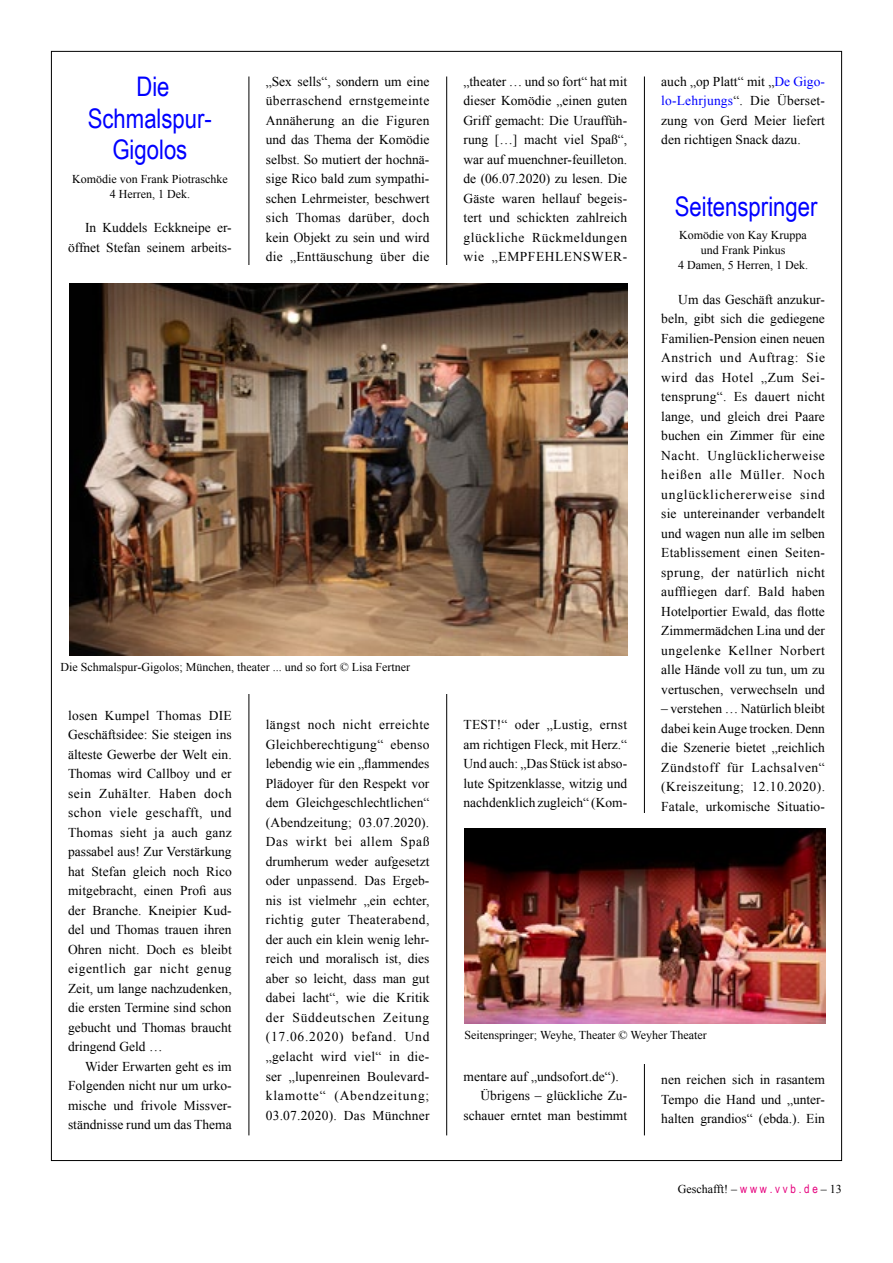
<style>
.page{position:relative;width:893px;height:1263px;background:#fff}
.page>*{position:absolute;margin:0;border:0;box-sizing:border-box;transform-origin:0 0}
._0_Titel{font:27px/31.5px "Arial Narrow";color:#00f;text-align:center}
._2_Text{font:13.5px/19.5px "Times New Roman";color:#000;text-align:justify}
.Bildlegende{font:12px "Times New Roman";color:#000}
._2_Untertitel{font:12px "Times New Roman";color:#000}
.s1{color:#00f}
.s2{font-family:"Arial Narrow";color:#e6007d}
</style>
<div class="page">
<hr style="left:249px;top:77px;width:1px;height:1058px;background:#000">
<hr style="left:446px;top:77px;width:1px;height:1058px;background:#000">
<hr style="left:644px;top:77px;width:1px;height:1058px;background:#000">
<div style="left:68px;top:266px;width:559px;height:428px;background:#fff"></div>
<img style="left:69px;top:284px;width:558px;height:372px">
<div style="left:465px;top:813px;width:361px;height:250px;background:#fff"></div>
<img style="left:465px;top:828px;width:360px;height:195px">
<p class="_0_Titel" style="left:88px;top:70px;width:126px">Die<br>Schmalspur-<br>Gigolos</p>
<p class="_2_Untertitel" style="left:72px;top:171px;width:157px">Komödie von Frank Piotraschke</p>
<p class="_2_Untertitel" style="left:110px;top:186px;width:82px">4 Herren, 1 Dek.</p>
<p class="_2_Text" style="left:68px;top:218px;width:165px;text-align:right">In Kuddels Eckkneipe er&shy;öffnet Stefan seinem arbeits-</p>
<p class="_2_Text" style="left:266px;top:71px;width:165px">„Sex sells“, sondern um eine überraschend ernstgemeinte Annäherung an die Figuren und das Thema der Komödie selbst. So mutiert der hochnä&shy;sige Rico bald zum sympathi&shy;schen Lehrmeister, beschwert sich Thomas darüber, doch kein Objekt zu sein und wird die „Enttäuschung über die</p>
<p class="Bildlegende" style="left:61px;top:659px;width:351px">Die Schmalspur-Gigolos; München, theater ... und so fort © Lisa Fertner</p>
<p class="_2_Text" style="left:68px;top:705px;width:165px">losen Kumpel Thomas DIE Geschäftsidee: Sie steigen ins älteste Gewerbe der Welt ein.<br>Thomas wird Callboy und er sein Zuhälter. Haben doch schon viele geschafft, und Thomas sieht ja auch ganz passabel aus! Zur Verstärkung hat Stefan gleich noch Rico mitgebracht, einen Profi aus der Branche. Kneipier Kud&shy;del und Thomas trauen ihren Ohren nicht. Doch es bleibt eigentlich gar nicht genug Zeit, um lange nachzudenken, die ersten Termine sind schon gebucht und Thomas braucht dringend Geld …</p>
<p class="_2_Text" style="left:68px;top:1056px;width:165px;text-indent:17px">Wider Erwarten geht es im Folgenden nicht nur um urko&shy;mische und frivole Missver&shy;ständnisse rund um das Thema</p>
<p class="_2_Text" style="left:266px;top:715px;width:165px">längst noch nicht erreichte Gleichberechtigung“ ebenso lebendig wie ein „flammendes Plädoyer für den Respekt vor dem Gleichgeschlechtlichen“ (Abendzeitung; 03.07.2020).<br>Das wirkt bei allem Spaß drumherum weder aufgesetzt oder unpassend. Das Ergeb&shy;nis ist vielmehr „ein echter, richtig guter Theaterabend, der auch ein klein wenig lehr&shy;reich und moralisch ist, dies aber so leicht, dass man gut dabei lacht“, wie die Kritik der Süddeutschen Zeitung (17.06.2020) befand. Und „gelacht wird viel“ in die&shy;ser „lupenreinen Boulevard&shy;klamotte“ (Abendzeitung; 03.07.2020). Das Münchner</p>
<p class="_2_Text" style="left:463px;top:71px;width:165px">„theater … und so fort“ hat mit dieser Komödie „einen guten Griff gemacht: Die Urauffüh&shy;rung […] macht viel Spaß“, war auf muenchner-feuilleton. de (06.07.2020) zu lesen. Die Gäste waren hellauf begeis&shy;tert und schickten zahlreich glückliche Rückmeldungen wie „EMPFEHLENSWER-</p>
<p class="_2_Text" style="left:463px;top:715px;width:165px">TEST!“ oder „Lustig, ernst am richtigen Fleck, mit Herz.“ Und auch: „Das Stück ist abso&shy;lute Spitzenklasse, witzig und nachdenklich zugleich“ (Kom-</p>
<p class="_2_Text" style="left:661px;top:71px;width:165px">auch „op Platt“ mit „<span class="s1">De Gigo&shy;lo-Lehrjungs</span>“. Die Überset&shy;zung von Gerd Meier liefert den richtigen Snack dazu.</p>
<p class="_0_Titel" style="left:675px;top:190px;width:144px">Seitenspringer</p>
<p class="_2_Untertitel" style="left:679px;top:227px;width:129px">Komödie von Kay Kruppa</p>
<p class="_2_Untertitel" style="left:701px;top:242px;width:86px">und Frank Pinkus</p>
<p class="_2_Untertitel" style="left:678px;top:257px;width:131px">4 Damen, 5 Herren, 1 Dek.</p>
<p class="_2_Text" style="left:661px;top:289px;width:165px;text-indent:17px">Um das Geschäft anzukur&shy;beln, gibt sich die gediegene Familien-Pension einen neuen Anstrich und Auftrag: Sie wird das Hotel „Zum Sei&shy;tensprung“. Es dauert nicht lange, und gleich drei Paare buchen ein Zimmer für eine Nacht. Unglücklicherweise heißen alle Müller. Noch unglücklichererweise sind sie untereinander verbandelt und wagen nun alle im selben Etablissement einen Seiten&shy;sprung, der natürlich nicht auffliegen darf. Bald haben Hotelportier Ewald, das flotte Zimmermädchen Lina und der ungelenke Kellner Norbert alle Hände voll zu tun, um zu vertuschen, verwechseln und</p>
<p class="_2_Text" style="left:661px;top:699px;width:165px">– verstehen … Natürlich bleibt dabei kein Auge trocken. Denn die Szenerie bietet „reichlich Zündstoff für Lachsalven“ (Kreiszeitung; 12.10.2020).<br>Fatale, urkomische Situatio-</p>
<p class="Bildlegende" style="left:465px;top:1027px;width:244px">Seitenspringer; Weyhe, Theater © Weyher Theater</p>
<p class="_2_Text" style="left:463px;top:1066px;width:157px">mentare auf „undsofort.de“).</p>
<p class="_2_Text" style="left:463px;top:1085px;width:165px;text-align:right">Übrigens – glückliche Zu&shy;schauer erntet man bestimmt</p>
<p class="_2_Text" style="left:661px;top:1069px;width:165px">nen reichen sich in rasantem Tempo die Hand und „unter&shy;halten grandios“ (ebda.). Ein</p>
<p class="Bildlegende" style="left:678px;top:1181px;width:166px">Geschafft! – <span class="s2">w w w . v v b . d e</span> – 13</p>
</div>
